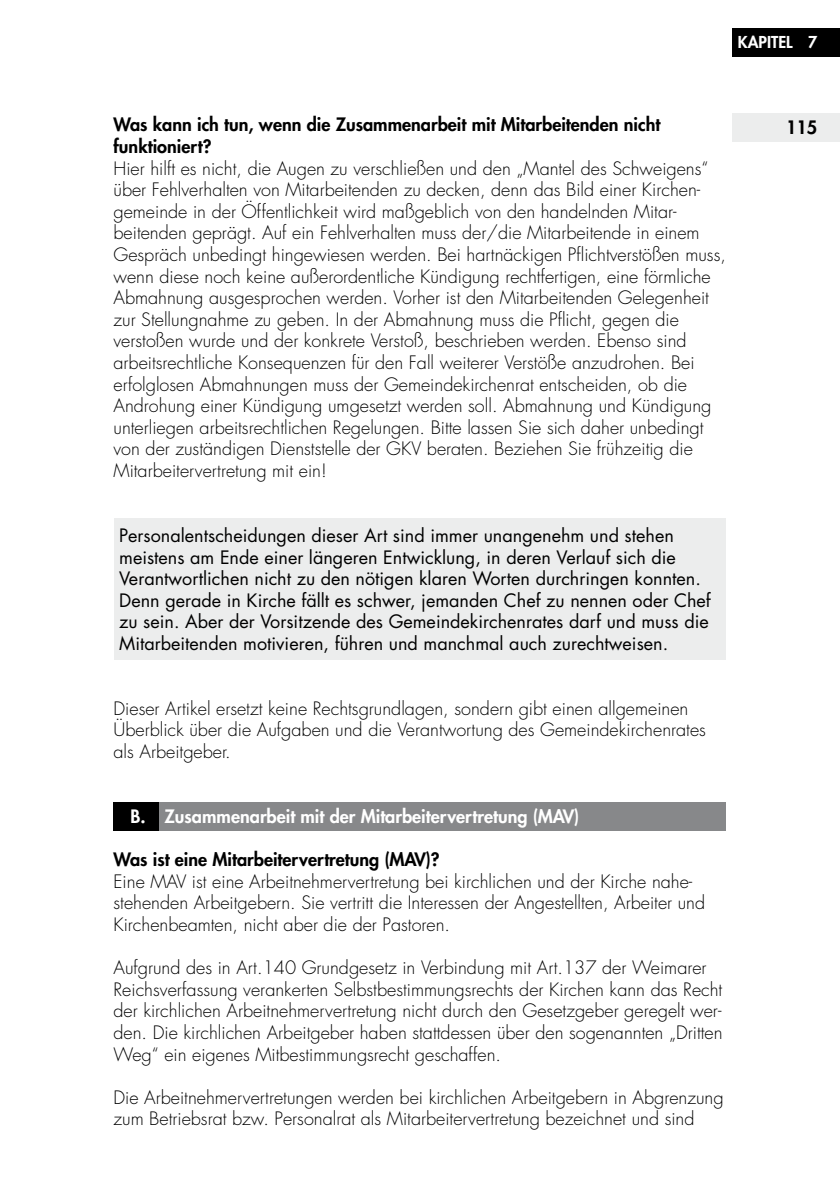
<style>
.page{position:relative;width:840px;height:1191px;background:#fff}
.page>*{position:absolute;margin:0;border:0;box-sizing:border-box;transform-origin:0 0}
.t1{font:300 18px/21.6px "Futura";color:#000}
.t2{font:18px/21.6px "Futura";color:#000}
.t3{font:800 18px/21.6px "Futura";color:#000}
.t4{font:800 18px "Futura";color:#fff}
.t5{font:800 16px "Futura";color:#fff}
</style>
<div class="page">
<div style="left:113px;top:518px;width:613px;height:142px;background:#eceded"></div>
<div style="left:113px;top:802px;width:613px;height:29px;background:#87888a"></div>
<div style="left:113px;top:802px;width:46px;height:29px;background:#000"></div>
<div style="left:731px;top:28px;width:108px;height:29px;background:#000"></div>
<div style="left:731px;top:113px;width:108px;height:29px;background:#eceded"></div>
<p class="t5" style="left:737px;top:32px;width:81px">Kapitel 7</p>
<p class="t3" style="left:113px;top:114px;width:548px">Was kann ich tun, wenn die Zusammenarbeit mit Mitarbeitenden nicht funktioniert?</p>
<p class="t1" style="left:113px;top:157px;width:613px">Hier hilft es nicht, die Augen zu verschließen und den „Mantel des Schweigens“ über Fehlverhalten von Mitarbeitenden zu decken, denn das Bild einer Kirchen&shy;gemeinde in der Öffentlichkeit wird maßgeblich von den handelnden Mitar&shy;beitenden geprägt. Auf ein Fehlverhalten muss der/die Mitarbeitende in einem Gespräch unbedingt hingewiesen werden. Bei hartnäckigen Pflichtverstößen muss, wenn diese noch keine außerordentliche Kündigung rechtfertigen, eine förmliche Abmahnung ausgesprochen werden. Vorher ist den Mitarbeitenden Gelegenheit zur Stellungnahme zu geben. In der Abmahnung muss die Pflicht, gegen die verstoßen wurde und der konkrete Verstoß, beschrieben werden. Ebenso sind arbeitsrechtliche Konsequenzen für den Fall weiterer Verstöße anzudrohen. Bei erfolglosen Abmahnungen muss der Gemeindekirchenrat entscheiden, ob die Androhung einer Kündigung umgesetzt werden soll. Abmahnung und Kündigung unterliegen arbeitsrechtlichen Regelungen. Bitte lassen Sie sich daher unbedingt von der zuständigen Dienststelle der GKV beraten. Beziehen Sie frühzeitig die Mitarbeitervertretung mit ein!</p>
<p class="t2" style="left:119px;top:524px;width:592px">Personalentscheidungen dieser Art sind immer unangenehm und stehen meistens am Ende einer längeren Entwicklung, in deren Verlauf sich die Verantwortlichen nicht zu den nötigen klaren Worten durchringen konnten.<br>Denn gerade in Kirche fällt es schwer, jemanden Chef zu nennen oder Chef zu sein. Aber der Vorsitzende des Gemeindekirchenrates darf und muss die Mitarbeitenden motivieren, führen und manchmal auch zurechtweisen.</p>
<p class="t1" style="left:113px;top:697px;width:593px">Dieser Artikel ersetzt keine Rechtsgrundlagen, sondern gibt einen allgemeinen<br>Überblick über die Aufgaben und die Verantwortung des Gemeindekirchenrates als Arbeitgeber.</p>
<p class="t4" style="left:113px;top:804px;width:467px">B. Zusammenarbeit mit der Mitarbeitervertretung (MAV)</p>
<p class="t3" style="left:113px;top:848px;width:327px">Was ist eine Mitarbeitervertretung (MAV)?</p>
<p class="t1" style="left:113px;top:870px;width:593px">Eine MAV ist eine Arbeitnehmervertretung bei kirchlichen und der Kirche nahe&shy;stehenden Arbeitgebern. Sie vertritt die Interessen der Angestellten, Arbeiter und<br>Kirchenbeamten, nicht aber die der Pastoren.</p>
<p class="t1" style="left:113px;top:957px;width:610px">Aufgrund des in Art.140 Grundgesetz in Verbindung mit Art.137 der Weimarer Reichsverfassung verankerten Selbstbestimmungsrechts der Kirchen kann das Recht der kirchlichen Arbeitnehmervertretung nicht durch den Gesetzgeber geregelt wer&shy;den. Die kirchlichen Arbeitgeber haben stattdessen über den sogenannten „Dritten Weg“ ein eigenes Mitbestimmungsrecht geschaffen.</p>
<p class="t1" style="left:113px;top:1086px;width:611px">Die Arbeitnehmervertretungen werden bei kirchlichen Arbeitgebern in Abgrenzung zum Betriebsrat bzw. Personalrat als Mitarbeitervertretung bezeichnet und sind</p>
<p class="t3" style="left:785px;top:116px;width:33px">115</p>
</div>
